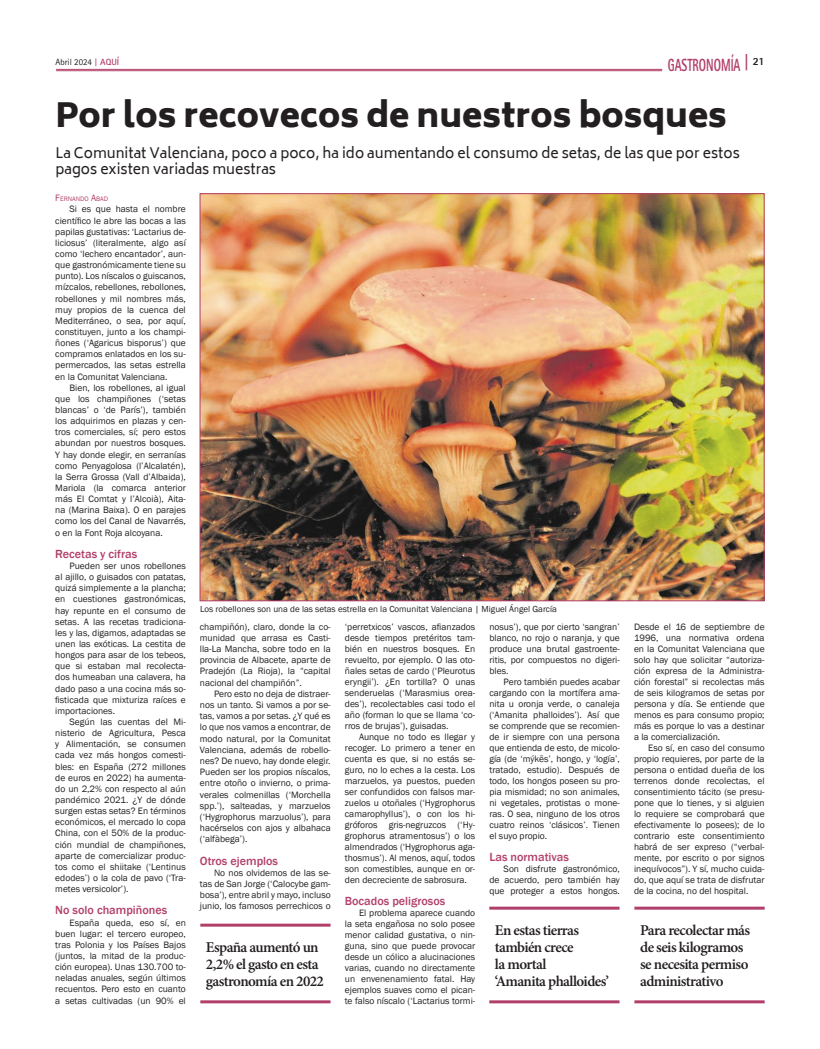
<style>
.page{position:relative;width:820px;height:1049px;background:#fff}
.page>*{position:absolute;margin:0;border:0;box-sizing:border-box;transform-origin:0 0}
.t1{font:900 33px "Biryani";color:#231f20}
.t2{font:800 17.6px "Rotis Sans Serif Std";color:#b23f6a;scale:.64 1}
.t3{font:600 15px/17px "Minion Pro";letter-spacing:-.04em;color:#231f20}
.t4{font:14px/16.8px "Biryani";color:#231f20}
.t5{font:500 12.1px "Franklin Gothic";color:#b23f6a}
.t6{font:9.5px/11px "Franklin Gothic";color:#231f20;text-align:justify}
.t7{font:9px "Franklin Gothic";color:#231f20}
.t8{font:9px "Rotis Sans Serif Std";color:#231f20}
.t9{font:6.7px "Franklin Gothic";color:#b23f6a}
.s1{font-family:"Rotis Serif Std";font-weight:700;color:#b23f6a}
.s2{font-weight:700;color:#b23f6a}
.s3{font-size:18.2px}
.s4{font-size:9.5px}
</style>
<div class="page">
<img style="left:201px;top:195px;width:561px;height:404px">
<hr style="left:200px;top:923px;width:130px;height:3px;background:#b23f6a">
<hr style="left:200px;top:1000px;width:130px;height:3px;background:#b23f6a">
<hr style="left:489px;top:906px;width:130px;height:3px;background:#b23f6a">
<hr style="left:489px;top:1000px;width:130px;height:3px;background:#b23f6a">
<hr style="left:634px;top:906px;width:130px;height:3px;background:#b23f6a">
<hr style="left:634px;top:1000px;width:130px;height:3px;background:#b23f6a">
<hr style="left:56px;top:69px;width:605px;height:1px;background:#b23f6a">
<hr style="left:56px;top:71px;width:605px;height:1px;background:#b23f6a">
<p class="t8" style="left:55px;top:57px;width:65px">Abril 2024 <span class="s1">|</span> <span class="s2">AQUÍ</span></p>
<h2 class="t2" style="left:667px;top:54px;width:153px">GASTRONOMÍA <span class="s3">|</span> <sup>21</sup></h2>
<h1 class="t1" style="left:55px;top:96px;width:672px">Por los recovecos de nuestros bosques</h1>
<h3 class="t4" style="left:55px;top:144px;width:685px">La Comunitat Valenciana, poco a poco, ha ido aumentando el consumo de setas, de las que por estos pagos existen variadas muestras</h3>
<p class="t9" style="left:55px;top:195px;width:54px"><span class="s4">F</span>ERNANDO <span class="s4">A</span>BAD</p>
<p class="t6" style="left:55px;top:204px;width:132px;text-indent:14px">Si es que hasta el nombre científico le abre las bocas a las papilas gustativas: ‘Lactarius de&shy;liciosus’ (literalmente, algo así como ‘lechero encantador’, aun&shy;que gastronómicamente tiene su punto). Los níscalos o guiscanos, mízcalos, rebellones, rebollones, robellones y mil nombres más, muy propios de la cuenca del Mediterráneo, o sea, por aquí, constituyen, junto a los champi&shy;ñones (‘Agaricus bisporus’) que compramos enlatados en los su&shy;permercados, las setas estrella en la Comunitat Valenciana.</p>
<p class="t6" style="left:55px;top:382px;width:132px;text-indent:14px">Bien, los robellones, al igual que los champiñones (‘setas blancas’ o ‘de París’), también los adquirimos en plazas y cen&shy;tros comerciales, sí; pero estos abundan por nuestros bosques.<br>Y hay donde elegir, en serranías como Penyagolosa (l’Alcalatén), la Serra Grossa (Vall d’Albaida), Mariola (la comarca anterior más El Comtat y l’Alcoià), Aita&shy;na (Marina Baixa). O en parajes como los del Canal de Navarrés, o en la Font Roja alcoyana.</p>
<p class="t5" style="left:55px;top:546px;width:83px">Recetas y cifras</p>
<p class="t6" style="left:55px;top:560px;width:132px;text-indent:14px">Pueden ser unos robellones al ajillo, o guisados con patatas, quizá simplemente a la plancha; en cuestiones gastronómicas, hay repunte en el consumo de setas. A las recetas tradiciona&shy;les y las, digamos, adaptadas se unen las exóticas. La cestita de hongos para asar de los tebeos, que si estaban mal recolecta&shy;dos humeaban una calavera, ha dado paso a una cocina más so&shy;fisticada que mixturiza raíces e importaciones.</p>
<p class="t6" style="left:55px;top:716px;width:132px;text-indent:14px">Según las cuentas del Mi&shy;nisterio de Agricultura, Pesca y Alimentación, se consumen cada vez más hongos comesti&shy;bles: en España (272 millones de euros en 2022) ha aumenta&shy;do un 2,2% con respecto al aún pandémico 2021. ¿Y de dónde surgen estas setas? En términos económicos, el mercado lo copa China, con el 50% de la produc&shy;ción mundial de champiñones, aparte de comercializar produc&shy;tos como el shiitake (‘Lentinus edodes’) o la cola de pavo (‘Tra&shy;metes versicolor’).</p>
<p class="t5" style="left:55px;top:903px;width:113px">No solo champiñones</p>
<p class="t6" style="left:55px;top:917px;width:132px;text-indent:14px">España queda, eso sí, en buen lugar: el tercero europeo, tras Polonia y los Países Bajos (juntos, la mitad de la produc&shy;ción europea). Unas 130.700 to&shy;neladas anuales, según últimos recuentos. Pero esto en cuanto a setas cultivadas (un 90% el</p>
<p class="t7" style="left:200px;top:603px;width:358px">Los robellones son una de las setas estrella en la Comunitat Valenciana | Miguel Ángel García</p>
<p class="t6" style="left:200px;top:621px;width:132px">champiñón), claro, donde la co&shy;munidad que arrasa es Casti&shy;lla-La Mancha, sobre todo en la provincia de Albacete, aparte de Pradejón (La Rioja), la “capital nacional del champiñón”.</p>
<p class="t6" style="left:200px;top:688px;width:132px;text-indent:14px">Pero esto no deja de distraer&shy;nos un tanto. Si vamos a por se&shy;tas, vamos a por setas. ¿Y qué es lo que nos vamos a encontrar, de modo natural, por la Comunitat Valenciana, además de robello&shy;nes? De nuevo, hay donde elegir.<br>Pueden ser los propios níscalos, entre otoño o invierno, o prima&shy;verales colmenillas (‘Morchella spp.’), salteadas, y marzuelos (‘Hygrophorus marzuolus’), para hacérselos con ajos y albahaca (‘alfàbega’).</p>
<p class="t5" style="left:200px;top:853px;width:80px">Otros ejemplos</p>
<p class="t6" style="left:200px;top:867px;width:132px;text-indent:14px">No nos olvidemos de las se&shy;tas de San Jorge (‘Calocybe gam&shy;bosa’), entre abril y mayo, incluso junio, los famosos perrechicos o</p>
<p class="t6" style="left:345px;top:621px;width:132px">‘perretxicos’ vascos, afianzados desde tiempos pretéritos tam&shy;bién en nuestros bosques. En revuelto, por ejemplo. O las oto&shy;ñales setas de cardo (‘Pleurotus eryngii’). ¿En tortilla? O unas senderuelas (‘Marasmius orea&shy;des’), recolectables casi todo el año (forman lo que se llama ‘co&shy;rros de brujas’), guisadas.</p>
<p class="t6" style="left:345px;top:731px;width:132px;text-indent:14px">Aunque no todo es llegar y recoger. Lo primero a tener en cuenta es que, si no estás se&shy;guro, no lo eches a la cesta. Los marzuelos, ya puestos, pueden ser confundidos con falsos mar&shy;zuelos u otoñales (‘Hygrophorus camarophyllus’), o con los hi&shy;gróforos gris-negruzcos (‘Hy&shy;grophorus atramentosus’) o los almendrados (‘Hygrophorus aga&shy;thosmus’). Al menos, aquí, todos son comestibles, aunque en or&shy;den decreciente de sabrosura.</p>
<p class="t5" style="left:345px;top:893px;width:102px">Bocados peligrosos</p>
<p class="t6" style="left:345px;top:907px;width:132px;text-indent:14px">El problema aparece cuando la seta engañosa no solo posee menor calidad gustativa, o nin&shy;guna, sino que puede provocar desde un cólico a alucinaciones varias, cuando no directamente un envenenamiento fatal. Hay ejemplos suaves como el pican&shy;te falso níscalo (‘Lactarius tormi-</p>
<p class="t6" style="left:633px;top:621px;width:132px">Desde el 16 de septiembre de 1996, una normativa ordena en la Comunitat Valenciana que solo hay que solicitar “autoriza&shy;ción expresa de la Administra&shy;ción forestal” si recolectas más de seis kilogramos de setas por persona y día. Se entiende que menos es para consumo propio; más es porque lo vas a destinar a la comercialización.</p>
<p class="t6" style="left:633px;top:742px;width:132px;text-indent:14px">Eso sí, en caso del consumo propio requieres, por parte de la persona o entidad dueña de los terrenos donde recolectas, el consentimiento tácito (se presu&shy;pone que lo tienes, y si alguien lo requiere se comprobará que efectivamente lo posees); de lo contrario este consentimiento habrá de ser expreso (“verbal&shy;mente, por escrito o por signos inequívocos”). Y sí, mucho cuida&shy;do, que aquí se trata de disfrutar de la cocina, no del hospital.</p>
<p class="t6" style="left:489px;top:621px;width:132px">nosus’), que por cierto ‘sangran’ blanco, no rojo o naranja, y que produce una brutal gastroente&shy;ritis, por compuestos no digeri&shy;bles.</p>
<p class="t6" style="left:489px;top:676px;width:132px;text-indent:14px">Pero también puedes acabar cargando con la mortífera ama&shy;nita u oronja verde, o canaleja (‘Amanita phalloides’). Así que se comprende que se recomien&shy;de ir siempre con una persona que entienda de esto, de micolo&shy;gía (de ‘mýkēs’, hongo, y ‘logía’, tratado, estudio). Después de todo, los hongos poseen su pro&shy;pia mismidad; no son animales, ni vegetales, protistas o mone&shy;ras. O sea, ninguno de los otros cuatro reinos ‘clásicos’. Tienen el suyo propio.</p>
<p class="t5" style="left:489px;top:849px;width:81px">Las normativas</p>
<p class="t6" style="left:489px;top:863px;width:132px;text-indent:14px">Son disfrute gastronómico, de acuerdo, pero también hay que proteger a estos hongos.</p>
<h3 class="t3" style="left:495px;top:922px;width:115px">En estas tierras también crece<br>la mortal<br>‘Amanita phalloides’</h3>
<h3 class="t3" style="left:639px;top:922px;width:111px">Para recolectar más de seis kilogramos se necesita permiso administrativo</h3>
<h3 class="t3" style="left:206px;top:939px;width:119px">España aumentó un<br>2,2% el gasto en esta gastronomía en 2022</h3>
</div>
